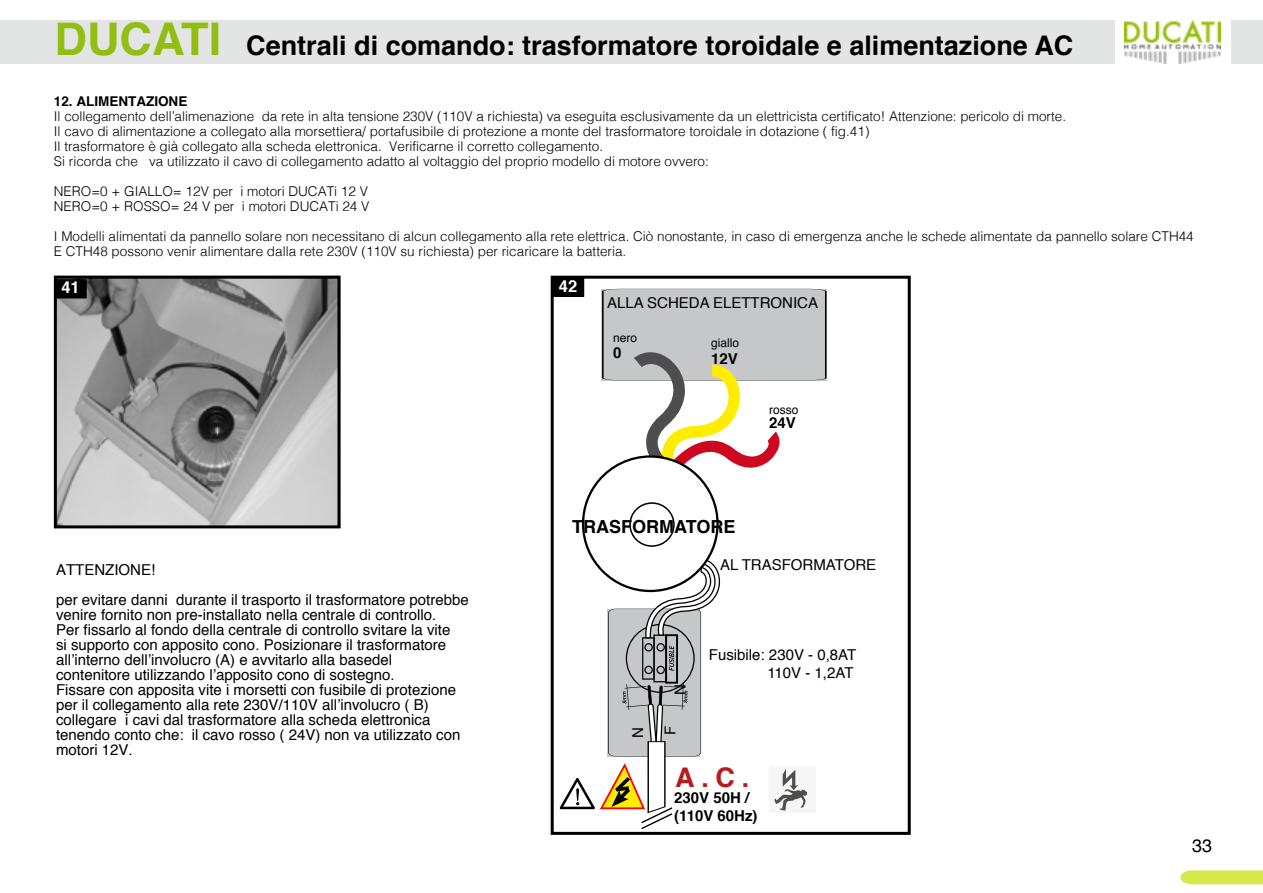
<style>
.page{position:relative;width:1263px;height:893px;background:#fff}
.page>*{position:absolute;margin:0;border:0;box-sizing:border-box;transform-origin:0 0}
.t1{font:700 27px "Helvetica";color:#000}
.t2{font:700 27px "Helvetica";color:#b81a1e}
.t3{font:700 18px "Helvetica";color:#000}
.t4{font:18px "Helvetica";color:#000}
.t5{font:700 16.5px "Helvetica";color:#fff}
.Normale{font:15px/15px "Helvetica";color:#000}
.t6{font:700 15px "Helvetica";color:#000}
.Normale-2{font:300 13.5px/15px "Helvetica";color:#000}
.Normale-3{font:700 13.5px "Helvetica";color:#000}
.t7{font:12px "Helvetica";color:#000}
.s1{font-size:45px;color:#92bd11}
</style>
<div class="page">
<div style="left:0;top:21px;width:1263px;height:43px;background:#e3e4e4"></div>
<svg style="left:1180px;top:870px;width:83px;height:14px"></svg>
<div style="left:1115px;top:21px;width:115px;height:57px;background:#fff"></div>
<img style="left:1125px;top:21px;width:96px;height:43px">
<img style="left:58px;top:280px;width:278px;height:244px">
<div style="left:54px;top:276px;width:286px;height:252px;border:3px solid #000"></div>
<div style="left:551px;top:276px;width:360px;height:559px;border:3px solid #000"></div>
<div style="left:55px;top:280px;width:31px;height:18px;background:#000"></div>
<div style="left:55px;top:279px;width:32px;height:19px;border:2px solid #000"></div>
<div style="left:553px;top:278px;width:30px;height:18px;background:#000"></div>
<div style="left:552px;top:278px;width:32px;height:19px;border:2px solid #000"></div>
<svg style="left:560px;top:275px;width:266px;height:554px"></svg>
<p class="t1" style="left:55px;top:23px;width:1020px"><span class="s1">DUCATI</span> Centrali di comando: trasformatore toroidale e alimentazione AC</p>
<p class="Normale-3" style="left:54px;top:90px;width:135px">12. ALIMENTAZIONE</p>
<p class="Normale-2" style="left:54px;top:107px;width:1014px">Il collegamento dell’alimenazione da rete in alta tensione 230V (110V a richiesta) va eseguita esclusivamente da un elettricista certificato! Attenzione: pericolo di morte.</p>
<p class="Normale-2" style="left:54px;top:122px;width:817px">Il cavo di alimentazione a collegato alla morsettiera/ portafusibile di protezione a monte del trasformatore toroidale in dotazione ( fig.41)</p>
<p class="Normale-2" style="left:54px;top:137px;width:551px">Il trasformatore è già collegato alla scheda elettronica. Verificarne il corretto collegamento.</p>
<p class="Normale-2" style="left:54px;top:152px;width:656px">Si ricorda che va utilizzato il cavo di collegamento adatto al voltaggio del proprio modello di motore ovvero:</p>
<p class="Normale-2" style="left:54px;top:182px;width:316px">NERO=0 + GIALLO= 12V per i motori DUCATi 12 V</p>
<p class="Normale-2" style="left:54px;top:197px;width:317px">NERO=0 + ROSSO= 24 V per i motori DUCATi 24 V</p>
<p class="Normale-2" style="left:54px;top:227px;width:1141px">I Modelli alimentati da pannello solare non necessitano di alcun collegamento alla rete elettrica. Ciò nonostante, in caso di emergenza anche le schede alimentate da pannello solare CTH44<br>E CTH48 possono venir alimentare dalla rete 230V (110V su richiesta) per ricaricare la batteria.</p>
<p class="t5" style="left:61px;top:274px;width:20px">41</p>
<p class="t5" style="left:559px;top:272px;width:20px">42</p>
<p class="Normale" style="left:607px;top:295px;width:212px">ALLA SCHEDA ELETTRONICA</p>
<p class="Normale" style="left:56px;top:562px;width:101px">ATTENZIONE!</p>
<p class="Normale" style="left:56px;top:592px;width:414px">per evitare danni durante il trasporto il trasformatore potrebbe venire fornito non pre-installato nella centrale di controllo.<br>Per fissarlo al fondo della centrale di controllo svitare la vite<br>si supporto con apposito cono. Posizionare il trasformatore all’interno dell’involucro (A) e avvitarlo alla basedel contenitore utilizzando l’apposito cono di sostegno.</p>
<p class="Normale" style="left:56px;top:682px;width:402px">Fissare con apposita vite i morsetti con fusibile di protezione per il collegamento alla rete 230V/110V all’involucro ( B)</p>
<p class="Normale" style="left:56px;top:712px;width:406px">collegare i cavi dal trasformatore alla scheda elettronica tenendo conto che: il cavo rosso ( 24V) non va utilizzato con motori 12V.</p>
<p class="t7" style="left:613px;top:329px;width:26px">nero</p>
<p class="t7" style="left:711px;top:333px;width:30px">giallo</p>
<p class="t6" style="left:613px;top:341px;width:10px">0</p>
<p class="t6" style="left:711px;top:346px;width:28px">12V</p>
<p class="t7" style="left:769px;top:400px;width:31px">rosso</p>
<p class="t6" style="left:769px;top:410px;width:28px">24V</p>
<p class="t3" style="left:572px;top:512px;width:165px">TRASFORMATORE</p>
<p class="Normale" style="left:720px;top:558px;width:158px">AL TRASFORMATORE</p>
<p class="Normale" style="left:631px;top:738px;width:12px;rotate:-90deg">N</p>
<p class="Normale" style="left:673px;top:695px;width:12px;rotate:-90deg">N</p>
<p class="Normale" style="left:663px;top:735px;width:11px;rotate:-90deg">F</p>
<p class="Normale" style="left:709px;top:648px;width:149px">Fusibile: 230V - 0,8AT</p>
<p class="Normale" style="left:767px;top:666px;width:88px">110V - 1,2AT</p>
<p class="t2" style="left:675px;top:756px;width:76px">A.C.</p>
<p class="t6" style="left:674px;top:786px;width:77px">230V 50H /</p>
<p class="t6" style="left:674px;top:804px;width:85px">(110V 60Hz)</p>
<h2 class="t4" style="left:1192px;top:832px;width:22px">33</h2>
</div>
